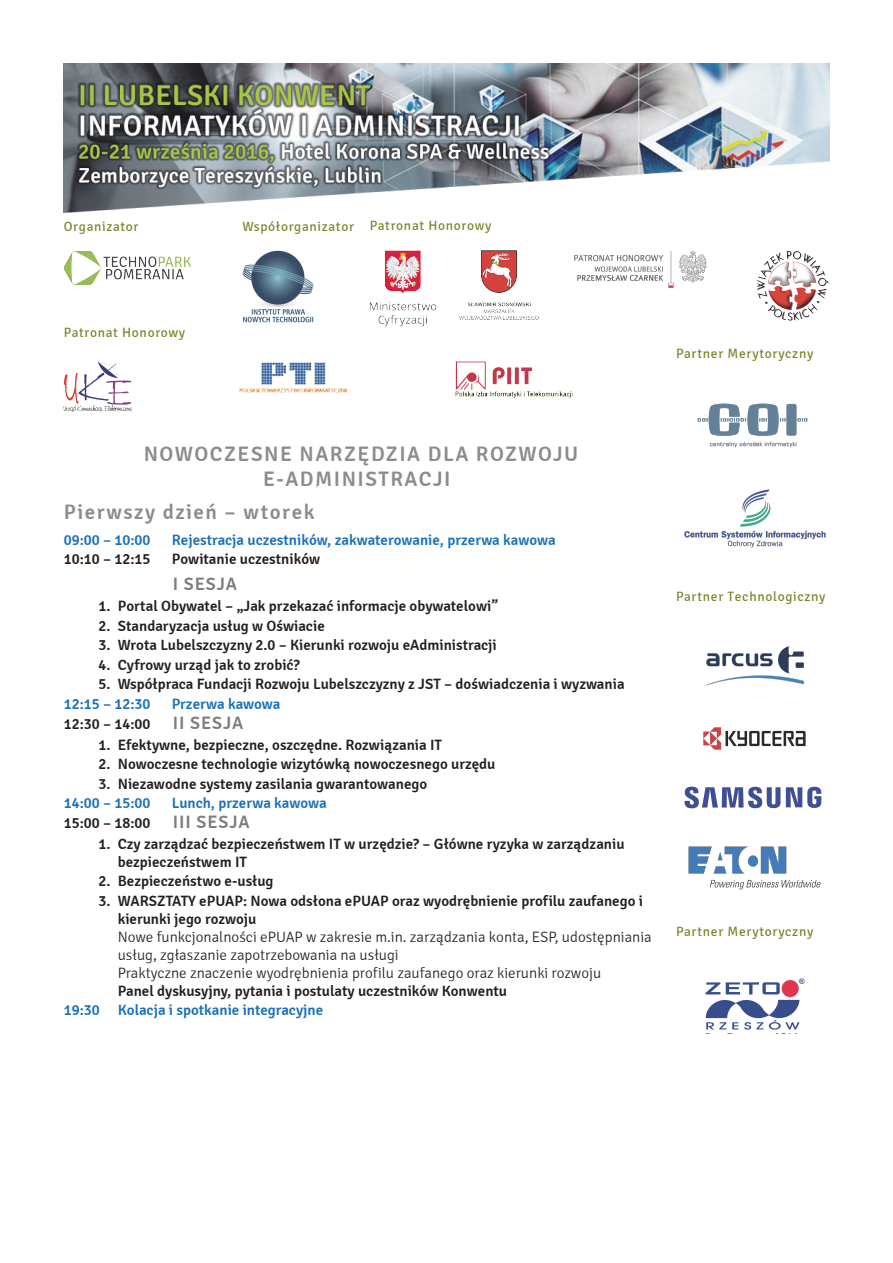
<style>
.page{position:relative;width:893px;height:1263px;background:#fff}
.page>*{position:absolute;margin:0;border:0;box-sizing:border-box;transform-origin:0 0}
.t1{font:600 21px/25.2px "Signika Negative";letter-spacing:.07em;color:#8a8c8f;text-align:center}
.t2{font:600 18px "Signika Negative";letter-spacing:.05em;color:#7a7c7f}
.t3{font:600 15px/18px "Signika Negative";color:#231f20}
.t4{font:600 15px/19.6px "Signika Negative";color:#1970b9}
.t5{font:300 15px/18px "Signika Negative";color:#231f20}
.t6{font:13.5px "Signika Negative";letter-spacing:.05em;color:#718726}
.s1{color:#231f20}
.s2{font-size:18px;color:#7a7c7f}
</style>
<div class="page">
<img style="left:64px;top:64px;width:765px;height:149px">
<img style="left:64px;top:251px;width:127px;height:34px">
<img style="left:370px;top:251px;width:67px;height:75px">
<img style="left:459px;top:251px;width:80px;height:68px">
<img style="left:706px;top:646px;width:97px;height:40px">
<img style="left:704px;top:727px;width:101px;height:22px">
<img style="left:697px;top:404px;width:110px;height:43px">
<img style="left:757px;top:251px;width:72px;height:70px">
<img style="left:239px;top:362px;width:109px;height:31px">
<img style="left:455px;top:361px;width:117px;height:37px">
<img style="left:242px;top:251px;width:72px;height:72px">
<img style="left:685px;top:489px;width:141px;height:58px">
<img style="left:689px;top:846px;width:132px;height:43px">
<img style="left:685px;top:787px;width:136px;height:22px">
<img style="left:64px;top:361px;width:68px;height:51px">
<img style="left:706px;top:978px;width:99px;height:52px">
<img style="left:574px;top:251px;width:133px;height:37px">
<p class="t6" style="left:64px;top:218px;width:76px">Organizator</p>
<p class="t6" style="left:242px;top:219px;width:113px">Współorganizator</p>
<p class="t6" style="left:370px;top:218px;width:123px">Patronat Honorowy</p>
<p class="t6" style="left:64px;top:325px;width:123px">Patronat Honorowy</p>
<p class="t6" style="left:676px;top:346px;width:139px">Partner Merytoryczny</p>
<h1 class="t1" style="left:144px;top:442px;width:436px">NOWOCZESNE NARZĘDZIA DLA ROZWOJU<br>E-ADMINISTRACJI</h1>
<h1 class="t1" style="left:64px;top:500px;width:252px">Pierwszy dzień – wtorek</h1>
<p class="t4" style="left:64px;top:530px;width:88px">09:00 – 10:00</p>
<p class="t4" style="left:172px;top:530px;width:385px">Rejestracja uczestników, zakwaterowanie, przerwa kawowa</p>
<p class="t3" style="left:64px;top:550px;width:88px">10:10 – 12:15</p>
<p class="t3" style="left:172px;top:550px;width:150px">Powitanie uczestników</p>
<p class="t2" style="left:173px;top:574px;width:66px">I SESJA</p>
<p class="t3" style="left:98px;top:598px;width:401px">1. Portal Obywatel – „Jak przekazać informacje obywatelowi”</p>
<p class="t3" style="left:98px;top:617px;width:228px">2. Standaryzacja usług w Oświacie</p>
<p class="t3" style="left:98px;top:637px;width:400px">3. Wrota Lubelszczyzny 2.0 – Kierunki rozwoju eAdministracji</p>
<p class="t3" style="left:98px;top:656px;width:203px">4. Cyfrowy urząd jak to zrobić?</p>
<p class="t3" style="left:98px;top:676px;width:528px">5. Współpraca Fundacji Rozwoju Lubelszczyzny z JST – doświadczenia i wyzwania</p>
<p class="t4" style="left:64px;top:694px;width:88px">12:15 – 12:30</p>
<p class="t4" style="left:64px;top:694px;width:218px;text-indent:108px">Przerwa kawowa<br><span class="s1">12:30 – 14:00</span> <span class="s2">II SESJA</span></p>
<p class="t3" style="left:98px;top:736px;width:345px">1. Efektywne, bezpieczne, oszczędne. Rozwiązania IT</p>
<p class="t3" style="left:98px;top:755px;width:399px">2. Nowoczesne technologie wizytówką nowoczesnego urzędu</p>
<p class="t3" style="left:98px;top:775px;width:330px">3. Niezawodne systemy zasilania gwarantowanego</p>
<p class="t4" style="left:64px;top:793px;width:88px">14:00 – 15:00</p>
<p class="t4" style="left:64px;top:793px;width:264px;text-indent:108px">Lunch, przerwa kawowa<br><span class="s1">15:00 – 18:00</span> <span class="s2">III SESJA</span></p>
<p class="t3" style="left:118px;top:835px;width:508px;text-indent:-19px">1. Czy zarządzać bezpieczeństwem IT w urzędzie? – Główne ryzyka w zarządzaniu bezpieczeństwem IT</p>
<p class="t3" style="left:98px;top:872px;width:177px">2. Bezpieczeństwo e-usług</p>
<p class="t3" style="left:118px;top:892px;width:527px;text-indent:-19px">3. WARSZTATY ePUAP: Nowa odsłona ePUAP oraz wyodrębnienie profilu zaufanego i kierunki jego rozwoju</p>
<p class="t5" style="left:118px;top:928px;width:535px">Nowe funkcjonalności ePUAP w zakresie m.in. zarządzania konta, ESP, udostępniania usług, zgłaszanie zapotrzebowania na usługi<br>Praktyczne znaczenie wyodrębnienia profilu zaufanego oraz kierunki rozwoju</p>
<p class="t3" style="left:118px;top:982px;width:391px">Panel dyskusyjny, pytania i postulaty uczestników Konwentu</p>
<p class="t4" style="left:64px;top:1001px;width:261px">19:30 Kolacja i spotkanie integracyjne</p>
<p class="t6" style="left:676px;top:589px;width:151px">Partner Technologiczny</p>
<p class="t6" style="left:676px;top:924px;width:139px">Partner Merytoryczny</p>
</div>
